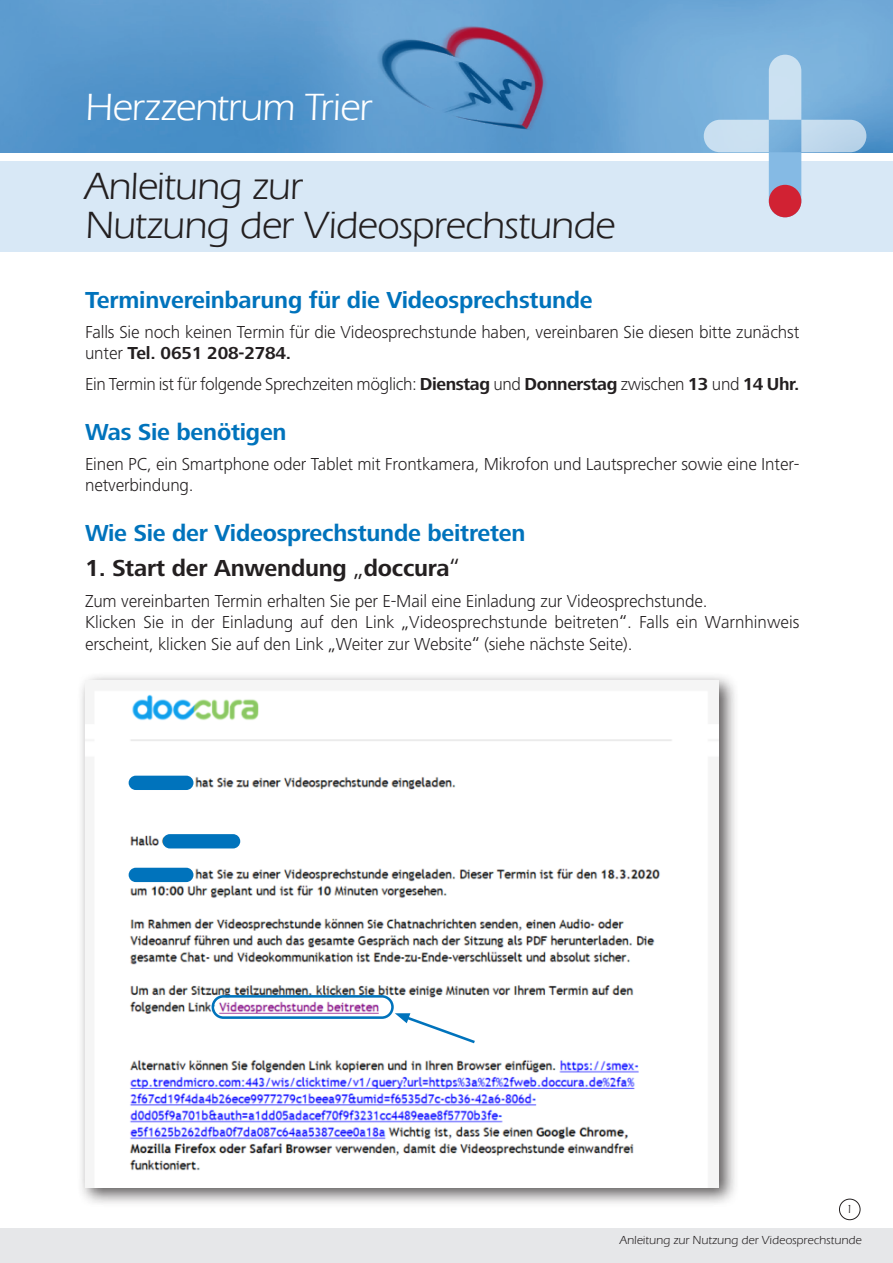
<style>
.page{position:relative;width:893px;height:1263px;background:#fff}
.page>*{position:absolute;margin:0;border:0;box-sizing:border-box;transform-origin:0 0}
.t1{font:39px/39px "ITC Eras LT";letter-spacing:-.02em;color:#231f20}
.t2{font:39px "ITC Eras LT";letter-spacing:-.02em;color:#fff}
.t3{font:700 24px "Frutiger Next LT";letter-spacing:-.01em;color:#0073bc}
.t4{font:700 24px "Frutiger Next LT";letter-spacing:-.01em;color:#231f20}
.t5{font:300 18px/21.6px "Frutiger Next LT";letter-spacing:-.01em;color:#231f20}
.t6{font:12px "ITC Eras LT";letter-spacing:.005em;color:#231f20}
.s1{font-weight:700}
.s2{font-weight:400}
</style>
<div class="page">
<div style="left:0;top:162px;width:893px;height:90px;background:#d8e8f6"></div>
<img style="left:0;top:0;width:893px;height:152px">
<svg style="left:704px;top:55px;width:162px;height:162px"></svg>
<div style="left:769px;top:185px;width:32px;height:32px;background:#d12233;border-radius:50%"></div>
<img style="left:370px;top:19px;width:188px;height:117px">
<div style="left:0;top:1228px;width:893px;height:35px;background:#e6e7e9"></div>
<div style="left:839px;top:1199px;width:21px;height:21px;border:1px solid #231f20;border-radius:50%"></div>
<div style="left:77px;top:672px;width:662px;height:536px;background:#231f20;opacity:.75"></div>
<img style="left:85px;top:680px;width:634px;height:507px">
<div style="left:129px;top:776px;width:64px;height:14px;background:#0073bc;border-radius:7px"></div>
<div style="left:129px;top:868px;width:64px;height:14px;background:#0073bc;border-radius:7px"></div>
<div style="left:163px;top:834px;width:77px;height:14px;background:#0073bc;border-radius:7px"></div>
<svg style="left:395px;top:1013px;width:83px;height:32px"></svg>
<div style="left:212px;top:995px;width:182px;height:24px;border:3px solid #0073bc;border-radius:11px"></div>
<h1 class="t2" style="left:85px;top:85px;width:288px">Herzzentrum Trier</h1>
<h1 class="t1" style="left:85px;top:167px;width:531px">Anleitung zur<br>Nutzung der Videosprechstunde</h1>
<h2 class="t3" style="left:85px;top:286px;width:509px">Terminvereinbarung für die Videosprechstunde</h2>
<p class="t5" style="left:85px;top:321px;width:716px">Falls Sie noch keinen Termin für die Videosprechstunde haben, vereinbaren Sie diesen bitte zunächst unter <span class="s1">Tel. 0651 208-2784.</span></p>
<p class="t5" style="left:85px;top:373px;width:716px">Ein Termin ist für folgende Sprechzeiten möglich: <span class="s1">Dienstag</span> und <span class="s1">Donnerstag</span> zwischen <span class="s1">13</span> und <span class="s1">14 Uhr.</span></p>
<h2 class="t3" style="left:85px;top:418px;width:203px">Was Sie benötigen</h2>
<p class="t5" style="left:85px;top:453px;width:716px">Einen PC, ein Smartphone oder Tablet mit Frontkamera, Mikrofon und Lautsprecher sowie eine Inter&shy;netverbindung.</p>
<h2 class="t3" style="left:85px;top:520px;width:442px">Wie Sie der Videosprechstunde beitreten</h2>
<h2 class="t4" style="left:85px;top:555px;width:376px">1. Start der Anwendung <span class="s2">„</span>doccura<span class="s2">“</span></h2>
<p class="t5" style="left:85px;top:590px;width:716px">Zum vereinbarten Termin erhalten Sie per E-Mail eine Einladung zur Videosprechstunde.<br>Klicken Sie in der Einladung auf den Link <span class="s2">„</span>Videosprechstunde beitreten<span class="s2">“</span>. Falls ein Warnhinweis erscheint, klicken Sie auf den Link <span class="s2">„</span>Weiter zur Website<span class="s2">“</span> (siehe nächste Seite).</p>
<p class="t6" style="left:846px;top:1203px;width:8px">1</p>
<p class="t6" style="left:620px;top:1233px;width:243px">Anleitung zur Nutzung der Videosprechstunde</p>
</div>
